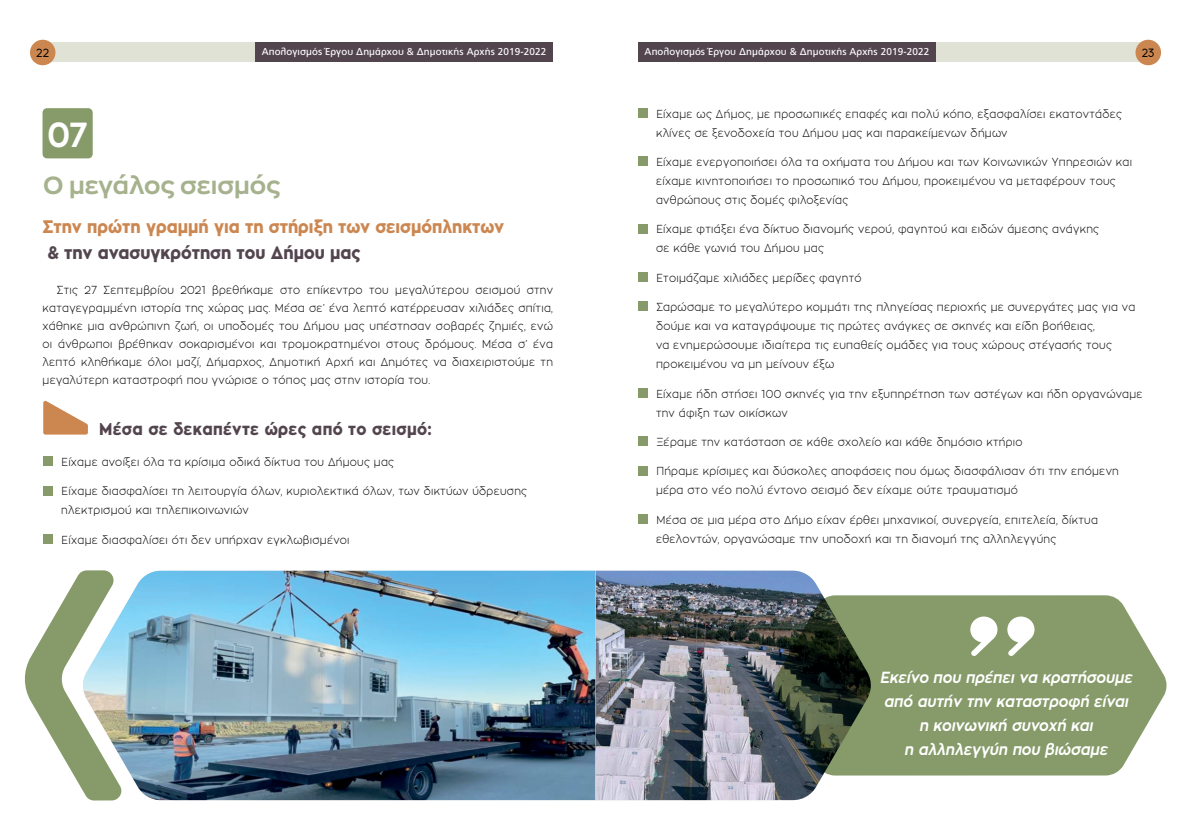
<style>
.page{position:relative;width:1191px;height:823px;background:#fff}
.page>*{position:absolute;margin:0;border:0;box-sizing:border-box;transform-origin:0 0}
.t1{font:700 34.5px "Zona Pro";color:#fff;scale:.9 1}
.t2{font:700 24.5px "Zona Pro";letter-spacing:.01em;color:#a5b28d}
.t3{font:800 18px "Zona Pro";color:#cc8751;scale:.9 1}
.t4{font:800 18px "Zona Pro";color:#53454e;scale:.9 1}
.t5{font:800 17px "Zona Pro";letter-spacing:.02em;color:#53454e;scale:.9 1}
.t6{font:italic 700 16px/24px "Zona Pro";color:#fff;text-align:center;scale:.9 1}
.t7{font:12px "Minera";color:#000}
.t8{font:300 11.5px/19px "Zona Pro";letter-spacing:.03em;color:#000;scale:.9 1}
.t9{font:10px "PF Catalog";letter-spacing:.01em;color:#fff}
</style>
<div class="page">
<div style="left:638px;top:43px;width:510px;height:19px;background:#e0e2d6"></div>
<div style="left:638px;top:43px;width:298px;height:19px;background:#53454e"></div>
<div style="left:43px;top:43px;width:510px;height:19px;background:#e0e2d6"></div>
<div style="left:255px;top:43px;width:298px;height:19px;background:#53454e"></div>
<div style="left:30px;top:40px;width:25px;height:25px;background:#cc8751;border-radius:50%"></div>
<div style="left:1135px;top:40px;width:26px;height:25px;background:#cc8751;border-radius:50%"></div>
<div style="left:43px;top:108px;width:50px;height:50px;background:#869b69;border-radius:5px"></div>
<img style="left:124px;top:570px;width:471px;height:229px">
<img style="left:595px;top:570px;width:277px;height:229px">
<svg style="left:25px;top:570px;width:99px;height:230px"></svg>
<svg style="left:773px;top:595px;width:394px;height:180px;background:#7c8d67"></svg>
<svg style="left:970px;top:616px;width:27px;height:40px"></svg>
<svg style="left:1007px;top:616px;width:27px;height:40px"></svg>
<svg style="left:43px;top:400px;width:45px;height:34px"></svg>
<div style="left:43px;top:456px;width:10px;height:9px;background:#869b69"></div>
<div style="left:43px;top:485px;width:10px;height:10px;background:#869b69"></div>
<div style="left:43px;top:533px;width:10px;height:10px;background:#869b69"></div>
<div style="left:638px;top:108px;width:9px;height:10px;background:#869b69"></div>
<div style="left:638px;top:156px;width:9px;height:10px;background:#869b69"></div>
<div style="left:638px;top:224px;width:9px;height:9px;background:#869b69"></div>
<div style="left:638px;top:272px;width:9px;height:9px;background:#869b69"></div>
<div style="left:638px;top:301px;width:9px;height:10px;background:#869b69"></div>
<div style="left:638px;top:388px;width:9px;height:9px;background:#869b69"></div>
<div style="left:638px;top:436px;width:9px;height:9px;background:#869b69"></div>
<div style="left:638px;top:465px;width:9px;height:10px;background:#869b69"></div>
<div style="left:638px;top:514px;width:9px;height:9px;background:#869b69"></div>
<p class="t7" style="left:36px;top:48px;width:15px">22</p>
<p class="t9" style="left:262px;top:46px;width:286px">Απολογισμός Έργου Δημάρχου &amp; Δημοτικής Αρχής 2019-2022</p>
<p class="t9" style="left:644px;top:46px;width:286px">Απολογισμός Έργου Δημάρχου &amp; Δημοτικής Αρχής 2019-2022</p>
<p class="t7" style="left:1141px;top:48px;width:14px">23</p>
<h1 class="t1" style="left:48px;top:113px;width:46px">07</h1>
<h2 class="t2" style="left:43px;top:170px;width:239px">Ο μεγάλος σεισμός</h2>
<h3 class="t3" style="left:43px;top:215px;width:514px">Στην πρώτη γραμμή για τη στήριξη των σεισμόπληκτων</h3>
<h3 class="t4" style="left:48px;top:241px;width:349px">&amp; την ανασυγκρότηση του Δήμου μας</h3>
<p class="t8" style="left:43px;top:280px;width:568px;line-height:18px;text-align:justify;text-indent:14px">Στις 27 Σεπτεμβρίου 2021 βρεθήκαμε στο επίκεντρο του μεγαλύτερου σεισμού στην καταγεγραμμένη ιστορία της χώρας μας. Μέσα σε’ ένα λεπτό κατέρρευσαν χιλιάδες σπίτια, χάθηκε μια ανθρώπινη ζωή, οι υποδομές του Δήμου μας υπέστησαν σοβαρές ζημιές, ενώ οι άνθρωποι βρέθηκαν σοκαρισμένοι και τρομοκρατημένοι στους δρόμους. Μέσα σ’ ένα λεπτό κληθήκαμε όλοι μαζί, Δήμαρχος, Δημοτική Αρχή και Δημότες να διαχειριστούμε τη μεγαλύτερη καταστροφή που γνώρισε ο τόπος μας στην ιστορία του.</p>
<h3 class="t5" style="left:99px;top:417px;width:371px">Μέσα σε δεκαπέντε ώρες από το σεισμό:</h3>
<p class="t8" style="left:61px;top:452px;width:371px">Είχαμε ανοίξει όλα τα κρίσιμα οδικά δίκτυα του Δή μους μας</p>
<p class="t8" style="left:61px;top:481px;width:519px">Είχαμε διασφαλίσει τη λειτουργία όλων, κυριολεκτικά όλων, των δικτύων ύδρευσης ηλεκτρισμού και τηλεπικοινωνιών</p>
<p class="t8" style="left:62px;top:529px;width:321px">Είχαμε διασφαλίσει ότι δεν υπή ρχαν εγκλωβισμένοι</p>
<p class="t8" style="left:656px;top:104px;width:519px">Είχαμε ως Δή μος, με προσωπικές επαφές και πολύ κό πο, εξασφαλίσει εκατοντά δες κλίνες σε ξενοδοχεία του Δή μου μας και παρακείμενων δή μων</p>
<p class="t8" style="left:656px;top:152px;width:530px">Είχαμε ενεργοποιήσει όλα τα οχή ματα του Δή μου και των Κοινωνικών Υπηρεσιών και είχαμε κινητοποιήσει το προσωπικό του Δή μου, προκειμένου να μεταφέρουν τους ανθρώπους στις δομές φιλοξενίας</p>
<p class="t8" style="left:656px;top:220px;width:494px">Είχαμε φτιάξει ένα δίκτυο διανομής νερού, φαγητού και ειδών ά μεσης ανάγκης σε κάθε γωνιά του Δή μου μας</p>
<p class="t8" style="left:656px;top:268px;width:225px">Ετοιμάζαμε χιλιάδες μερίδες φαγητό</p>
<p class="t8" style="left:656px;top:297px;width:534px">Σαρώσαμε το μεγαλύτερο κομμάτι της πληγείσας περιοχής με συνεργάτες μας για να δού με και να καταγρά ψουμε τις πρώτες ανάγκες σε σκηνές και είδη βοήθειας,<br>να ενημερώσουμε ιδιαίτερα τις ευπαθείς ομάδες για τους χώρους στέγασής τους προκειμένου να μη μείνουν έξω</p>
<p class="t8" style="left:656px;top:384px;width:542px">Είχαμε ήδη στήσει 100 σκηνές για την εξυπηρέτηση των αστέγων και ήδη οργανώναμε την άφιξη των οικίσκων</p>
<p class="t8" style="left:656px;top:432px;width:408px">Ξέραμε την κατάσταση σε κάθε σχολείο και κάθε δημόσιο κτήριο</p>
<p class="t8" style="left:656px;top:461px;width:516px">Πήραμε κρίσιμες και δύσκολες αποφάσεις που όμως διασφάλισαν ότι την επόμενη μέρα στο νέο πολύ έντονο σεισμό δεν είχαμε ούτε τραυματισμό</p>
<p class="t8" style="left:656px;top:510px;width:492px">Μέσα σε μια μέρα στο Δή μο είχαν έρθει μηχανικοί, συνεργεία, επιτελεία, δίκτυα εθελοντών, οργανώσαμε την υποδοχή και τη διανομή της αλληλεγγύ ης</p>
<h3 class="t6" style="left:879px;top:664px;width:282px">Εκείνο που πρέπει να κρατήσουμε από αυτήν την καταστροφή είναι η κοινωνική συνοχή και<br>η αλληλεγγύη που βιώσαμε</h3>
</div>
